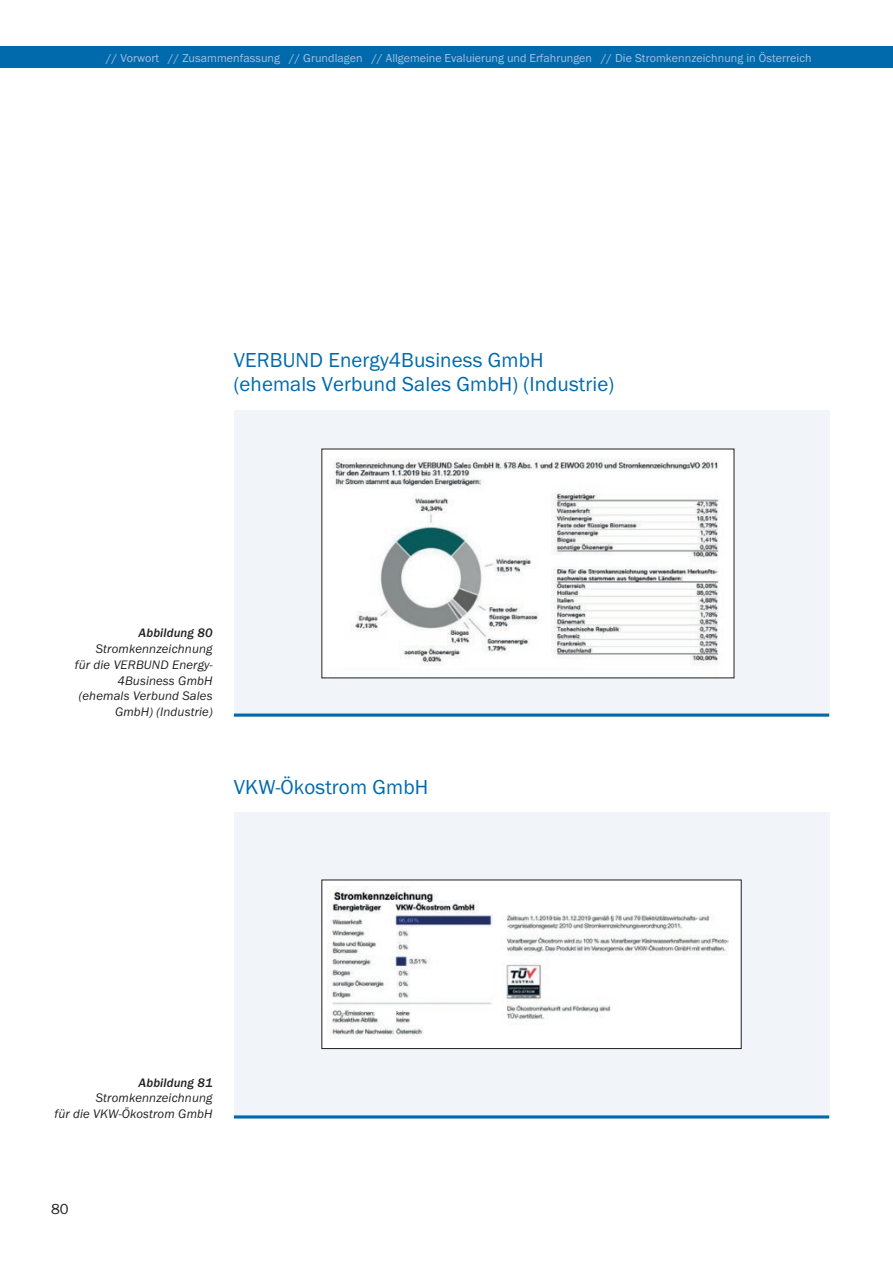
<style>
.page{position:relative;width:893px;height:1263px;background:#fff}
.page>*{position:absolute;margin:0;border:0;box-sizing:border-box;transform-origin:0 0}
.t1{font:21px/24px "Franklin Got Itc T";letter-spacing:.005em;color:#006aad}
.t2{font:15px "Franklin Got Itc T";color:#231f20}
.t3{font:italic 12.75px/15.8px "Franklin Got Itc T";letter-spacing:.01em;color:#231f20;text-align:right}
.t4{font:italic 500 12.75px "Franklin Got Itc T";letter-spacing:.01em;color:#231f20}
.t5{font:12px "Franklin Got Itc T";letter-spacing:.005em;color:#a7c0e0}
</style>
<div class="page">
<hr style="left:234px;top:716px;width:595px;height:1px;background:#adbad0">
<div style="left:234px;top:410px;width:595px;height:304px;background:#f1f4f8"></div>
<hr style="left:234px;top:713px;width:595px;height:3px;background:#006aad">
<div style="left:322px;top:449px;width:412px;height:229px;background:#fff"></div>
<img style="left:330px;top:458px;width:389px;height:216px">
<hr style="left:234px;top:1118px;width:595px;height:1px;background:#adbad0">
<div style="left:234px;top:812px;width:595px;height:304px;background:#f1f4f8"></div>
<hr style="left:234px;top:1115px;width:595px;height:3px;background:#006aad">
<div style="left:322px;top:880px;width:419px;height:168px;background:#fff"></div>
<img style="left:330px;top:886px;width:399px;height:152px">
<div style="left:321px;top:879px;width:421px;height:170px;border:1px solid #231f20"></div>
<div style="left:0;top:47px;width:893px;height:21px;background:#006aad"></div>
<p class="t5" style="left:106px;top:51px;width:707px">// Vorwort // Zusammenfassung // Grundlagen // Allgemeine Evaluierung und Erfahrungen // Die Stromkennzeichnung in Österreich</p>
<h1 class="t1" style="left:234px;top:348px;width:382px">VERBUND Energy4Business GmbH (ehemals Verbund Sales GmbH) (Industrie)</h1>
<p class="t4" style="left:139px;top:626px;width:75px">Abbildung 80</p>
<p class="t3" style="left:75px;top:641px;width:139px">Stromkennzeichnung<br>für die VERBUND Energy-<br>4Business GmbH (ehemals Verbund Sales<br>GmbH) (Industrie)</p>
<h1 class="t1" style="left:234px;top:774px;width:196px">VKW-Ökostrom GmbH</h1>
<p class="t4" style="left:139px;top:1075px;width:75px">Abbildung 81</p>
<p class="t3" style="left:54px;top:1090px;width:160px">Stromkennzeichnung<br>für die VKW-Ökostrom GmbH</p>
<p class="t2" style="left:51px;top:1201px;width:19px">80</p>
</div>
